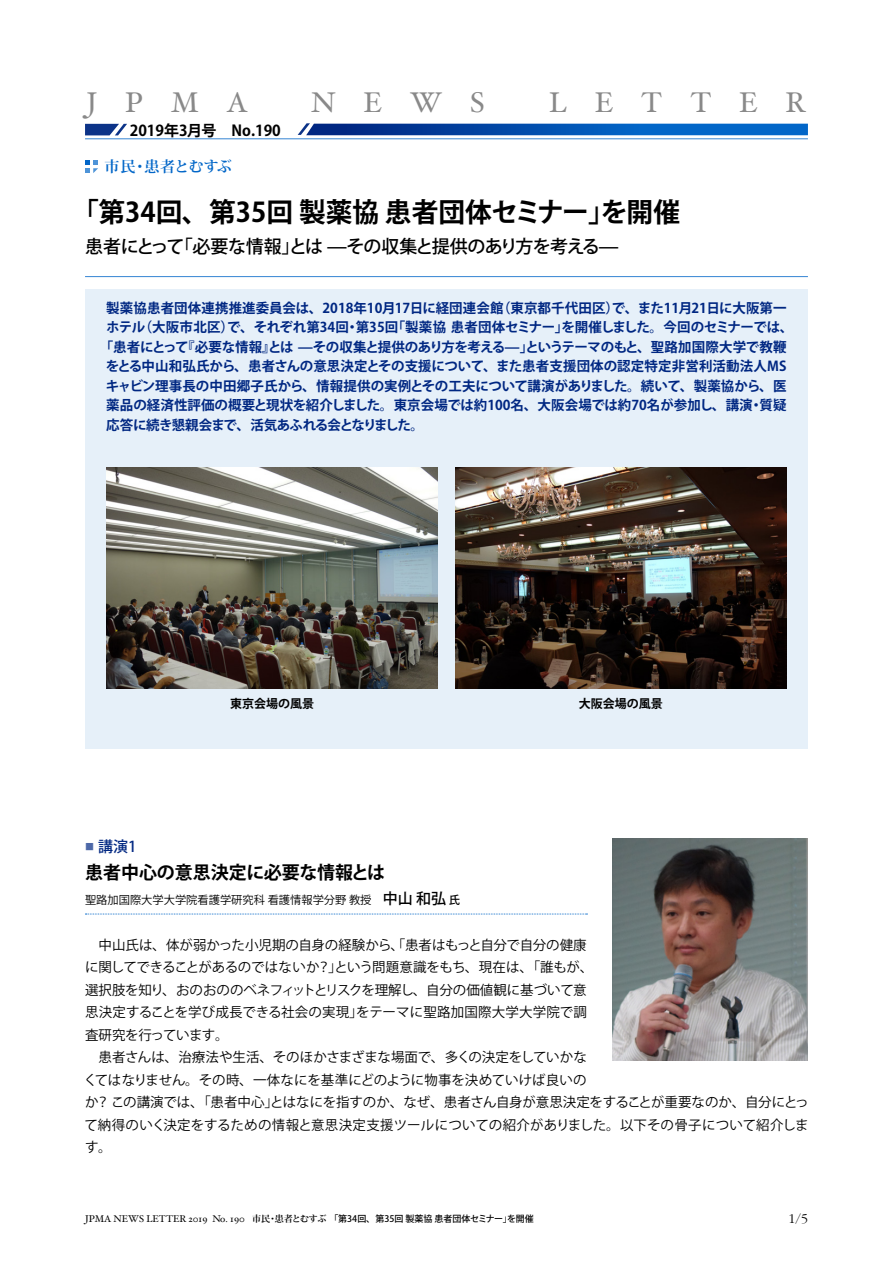
<style>
.page{position:relative;width:893px;height:1263px;background:#fff}
.page>*{position:absolute;margin:0;border:0;box-sizing:border-box;transform-origin:0 0}
.t1{font:28.5px "Hoefler Text";letter-spacing:.985em;color:#898989}
.t2{font:700 27px "Koz Go Pr 6 N";color:#000}
.t3{font:500 18px "Koz Go Pr 6 N";letter-spacing:-.045em;color:#000}
.t4{font:700 18px "Koz Go Pr 6 N";letter-spacing:-.005em;color:#000}
.t5{font:700 15px "Koz Go Pr 6 N";color:#000}
.t6{font:700 15px "Koz Min Pr 6 N";letter-spacing:-.015em;color:#0266c8}
.t7{font:500 15px "Koz Go Pr 6 N";color:#002782}
.t8{font:300 13.8px "Garamond";color:#000}
.t9{font:13.5px/22.5px "Koz Go Pr 6 N";color:#000}
.t10{font:700 13.5px "Koz Go Pr 6 N";color:#002782}
.t11{font:700 13.5px "Koz Go Pr 6 N";letter-spacing:-.03em;color:#002782}
.t12{font:700 13.5px "Koz Go Pr 6 N";letter-spacing:-.06em;color:#002782}
.t13{font:700 12px "Koz Go Pr 6 N";color:#000}
.t14{font:11.25px "Koz Go Pr 6 N";color:#000}
.t15{font:500 9px "Koz Go Pr 6 N";color:#000}
.s1{font-size:9px;color:#4d68a8}
.s2{font-weight:500;font-size:15px}
.s3{font-weight:500}
.s4{font-family:"Hoefler Text";font-weight:400;font-size:9.75px}
.s5{font-family:"Koz Min Pro";font-weight:700}
</style>
<div class="page">
<div style="left:85px;top:289px;width:723px;height:459px;background:#e6f0f9"></div>
<svg style="left:85px;top:914px;width:502px;height:1px"></svg>
<img style="left:612px;top:839px;width:196px;height:221px">
<svg style="left:85px;top:124px;width:42px;height:11px"></svg>
<svg style="left:298px;top:123px;width:510px;height:12px;background:#135ab3"></svg>
<hr style="left:85px;top:139px;width:723px;height:1px;background:#3585d3">
<hr style="left:85px;top:276px;width:723px;height:1px;background:#3585d3">
<svg style="left:85px;top:160px;width:13px;height:13px"></svg>
<img style="left:106px;top:468px;width:332px;height:221px">
<img style="left:455px;top:468px;width:332px;height:221px">
<h1 class="t1" style="left:87px;top:85px;width:163px">JPMA</h1>
<h1 class="t1" style="left:311px;top:85px;width:175px">NEWS</h1>
<h1 class="t1" style="left:549px;top:85px;width:259px">LETTER</h1>
<p class="t5" style="left:130px;top:122px;width:153px">2019年3月号　No.190</p>
<p class="t6" style="left:105px;top:158px;width:129px">市民・患者とむすぶ</p>
<h2 class="t2" style="left:72px;top:196px;width:609px">「第34回、第35回 製薬協 患者団体セミナー」を開催</h2>
<h3 class="t3" style="left:85px;top:236px;width:535px">患者にとって「必要な情報」とは —その収集と提供のあり方を考える—</h3>
<p class="t10" style="left:106px;top:300px;width:682px">製薬協患者団体連携推進委員会は、2018年10月17日に経団連会館（東京都千代田区）で、また11月21日に大阪第一</p>
<p class="t10" style="left:106px;top:320px;width:689px">ホテル（大阪市北区）で、それぞれ第34回・第35回「製薬協 患者団体セミナー」を開催しました。今回のセミナーでは、</p>
<p class="t11" style="left:100px;top:339px;width:688px">「患者にとって『必要な情報』とは —その収集と提供のあり方を考える—」というテーマのもと、聖路加国際大学で教鞭</p>
<p class="t10" style="left:106px;top:359px;width:682px">をとる中山和弘氏から、患者さんの意思決定とその支援について、また患者支援団体の認定特定非営利活動法人MS</p>
<p class="t10" style="left:106px;top:378px;width:682px">キャビン理事長の中田郷子氏から、情報提供の実例とその工夫について講演がありました。続いて、製薬協から、医</p>
<p class="t10" style="left:106px;top:398px;width:682px">薬品の経済性評価の概要と現状を紹介しました。東京会場では約100名、大阪会場では約70名が参加し、講演・質疑</p>
<p class="t12" style="left:106px;top:417px;width:319px">応答に続き懇親会まで、活気あふれる会となりました。</p>
<p class="t13" style="left:230px;top:697px;width:85px">東京会場の風景</p>
<p class="t13" style="left:579px;top:697px;width:85px">大阪会場の風景</p>
<p class="t7" style="left:85px;top:838px;width:53px"><span class="s1">■</span> 講演1</p>
<h3 class="t4" style="left:85px;top:862px;width:302px">患者中心の意思決定に必要な情報とは</h3>
<p class="t14" style="left:85px;top:894px;width:376px">聖路加国際大学大学院看護学研究科 看護情報学分野 教授　<span class="s2">中山 和弘</span><span class="s3">氏</span></p>
<p class="t9" style="left:84px;top:934px;width:726px">　中山氏は、体が弱かった小児期の自身の経験から、「患者はもっと自分で自分の健康<br>に関してできることがあるのではないか？」という問題意識をもち、現在は、「誰もが、<br>選択肢を知り、おのおののベネフィットとリスクを理解し、自分の価値観に基づいて意<br>思決定することを学び成長できる社会の実現」をテーマに聖路加国際大学大学院で調<br>査研究を行っています。<br>　患者さんは、治療法や生活、そのほかさまざまな場面で、多くの決定をしていかな<br>くてはなりません。その時、一体なにを基準にどのように物事を決めていけば良いの<br>か？ この講演では、「患者中心」とはなにを指すのか、なぜ、患者さん自身が意思決定をすることが重要なのか、自分にとって納得のいく決定をするための情報と意思決定支援ツールについての紹介がありました。以下その骨子について紹介します。</p>
<p class="t15" style="left:85px;top:1214px;width:450px"><span class="s4">JPMA NEWS LETTER 2019 No. 190</span> <span class="s5">市民・患者とむすぶ</span> 「第34回、第35回 製薬協 患者団体セミナー」を開催</p>
<p class="t8" style="left:789px;top:1211px;width:21px">1/5</p>
</div>
